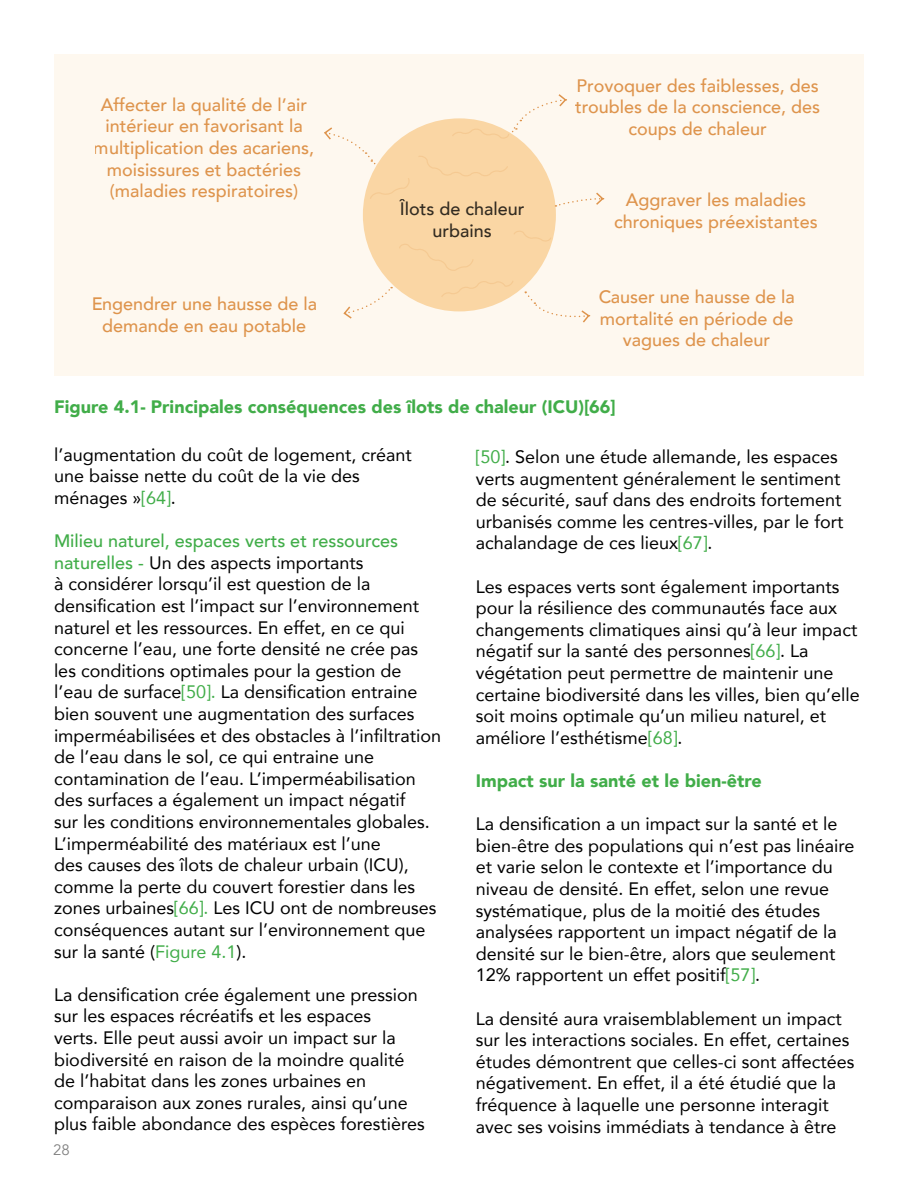
<style>
.page{position:relative;width:918px;height:1188px;background:#fff}
.page>*{position:absolute;margin:0;border:0;box-sizing:border-box;transform-origin:0 0}
.t1{font:18px/21.6px "Avenir";color:#000}
.t2{font:500 18px/21.6px "Avenir";color:#d67b24;text-align:center}
.t3{font:900 18px "Avenir";color:#41ad49}
.t4{font:500 18px/21.6px "Avenir";color:#000;text-align:center}
.t5{font:15px "Avenir";color:#000}
.s1{color:#41ad49}
.s2{font-weight:500;color:#41ad49}
</style>
<div class="page">
<div style="left:54px;top:54px;width:810px;height:322px;background:#fef8ef"></div>
<div style="left:363px;top:118px;width:193px;height:193px;background:#fad6a4;border-radius:50%"></div>
<svg style="left:524px;top:291px;width:67px;height:32px"></svg>
<svg style="left:343px;top:287px;width:49px;height:32px"></svg>
<svg style="left:324px;top:127px;width:52px;height:38px"></svg>
<svg style="left:555px;top:192px;width:50px;height:15px"></svg>
<svg style="left:399px;top:244px;width:74px;height:27px"></svg>
<svg style="left:514px;top:231px;width:37px;height:11px"></svg>
<svg style="left:419px;top:156px;width:89px;height:20px"></svg>
<svg style="left:451px;top:94px;width:116px;height:45px"></svg>
<svg style="left:369px;top:177px;width:41px;height:22px"></svg>
<svg style="left:441px;top:281px;width:73px;height:18px"></svg>
<p class="t2" style="left:94px;top:93px;width:222px">Affecter la qualité de l’air intérieur en favorisant la multiplication des acariens, moisissures et bactéries (maladies respiratoires)</p>
<p class="t2" style="left:91px;top:292px;width:228px">Engendrer une hausse de la demande en eau potable</p>
<p class="t4" style="left:400px;top:197px;width:126px">Îlots de chaleur urbains</p>
<p class="t2" style="left:575px;top:74px;width:246px">Provoquer des faiblesses, des troubles de la conscience, des coups de chaleur</p>
<p class="t2" style="left:614px;top:188px;width:205px">Aggraver les maladies chroniques préexistantes</p>
<p class="t2" style="left:598px;top:285px;width:198px">Causer une hausse de la mortalité en période de vagues de chaleur</p>
<p class="t3" style="left:54px;top:392px;width:563px">Figure 4.1- Principales conséquences des îlots de chaleur (ICU)[66]</p>
<p class="t1" style="left:54px;top:443px;width:359px">l’augmentation du coût de logement, créant une baisse nette du coût de la vie des ménages »<span class="s1">[64]</span>.</p>
<p class="t1" style="left:54px;top:530px;width:389px"><span class="s2">Milieu naturel, espaces verts et ressources naturelles -</span> Un des aspects importants<br>à considérer lorsqu’il est question de la densification est l’impact sur l’environnement naturel et les ressources. En effet, en ce qui concerne l’eau, une forte densité ne crée pas les conditions optimales pour la gestion de l’eau de surface<span class="s1">[50].</span> La densification entraine bien souvent une augmentation des surfaces imperméabilisées et des obstacles à l’infiltration de l’eau dans le sol, ce qui entraine une contamination de l’eau. L’imperméabilisation des surfaces a également un impact négatif<br>sur les conditions environnementales globales.<br>L’imperméabilité des matériaux est l’une<br>des causes des îlots de chaleur urbain (ICU), comme la perte du couvert forestier dans les zones urbaines<span class="s1">[66].</span> Les ICU ont de nombreuses conséquences autant sur l’environnement que sur la santé (<span class="s1">Figure 4.1</span>).</p>
<p class="t1" style="left:54px;top:983px;width:372px">La densification crée également une pression sur les espaces récréatifs et les espaces<br>verts. Elle peut aussi avoir un impact sur la biodiversité en raison de la moindre qualité de l’habitat dans les zones urbaines en comparaison aux zones rurales, ainsi qu’une plus faible abondance des espèces forestières</p>
<p class="t5" style="left:53px;top:1141px;width:18px">28</p>
<p class="t1" style="left:476px;top:445px;width:369px"><span class="s1">[50]</span>. Selon une étude allemande, les espaces verts augmentent généralement le sentiment de sécurité, sauf dans des endroits fortement urbanisés comme les centres-villes, par le fort achalandage de ces lieux<span class="s1">[67]</span>.</p>
<p class="t1" style="left:476px;top:575px;width:386px">Les espaces verts sont également importants pour la résilience des communautés face aux changements climatiques ainsi qu’à leur impact négatif sur la santé des personnes<span class="s1">[66]</span>. La végétation peut permettre de maintenir une certaine biodiversité dans les villes, bien qu’elle soit moins optimale qu’un milieu naturel, et améliore l’esthétisme<span class="s1">[68]</span>.</p>
<p class="t3" style="left:476px;top:765px;width:287px">Impact sur la santé et le bien-être</p>
<p class="t1" style="left:476px;top:813px;width:380px">La densification a un impact sur la santé et le bien-être des populations qui n’est pas linéaire et varie selon le contexte et l’importance du niveau de densité. En effet, selon une revue systématique, plus de la moitié des études analysées rapportent un impact négatif de la densité sur le bien-être, alors que seulement 12% rapportent un effet positif<span class="s1">[57]</span>.</p>
<p class="t1" style="left:476px;top:1007px;width:380px">La densité aura vraisemblablement un impact sur les interactions sociales. En effet, certaines études démontrent que celles-ci sont affectées négativement. En effet, il a été étudié que la fréquence à laquelle une personne interagit avec ses voisins immédiats à tendance à être</p>
</div>
